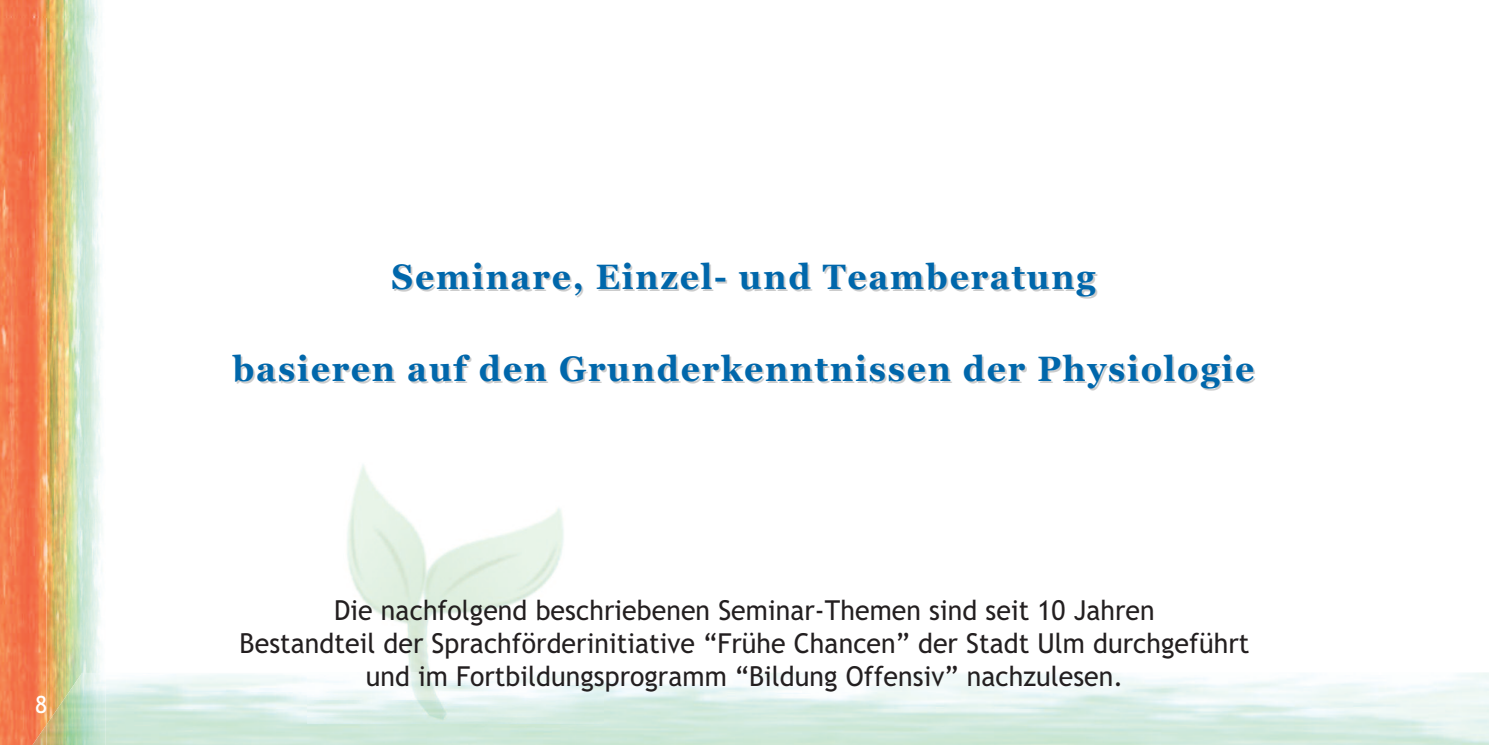
<style>
.page{position:relative;width:1489px;height:745px;background:#fff}
.page>*{position:absolute;margin:0;border:0;box-sizing:border-box;transform-origin:0 0}
.t1{font:700 35px "Georgia";letter-spacing:.05em;color:#0067ab;scale:.96 1}
.t2{font:27.5px/33px "Trebuchet MS";letter-spacing:.005em;color:#231f20;text-align:center}
.t3{font:23.75px "Trebuchet MS";color:#fff}
</style>
<div class="page">
<img style="left:347px;top:465px;width:217px;height:207px">
<img style="left:0;top:0;width:46px;height:744px">
<img style="left:0;top:16px;width:46px;height:1px">
<img style="left:46px;top:0;width:57px;height:672px">
<img style="left:21px;top:724px;width:25px;height:20px">
<img style="left:46px;top:672px;width:60px;height:72px">
<p class="t3" style="left:35px;top:690px;width:14px">8</p>
<p class="t1" style="left:391px;top:256px;width:735px">Seminare, Einzel- und Teamberatung</p>
<p class="t1" style="left:233px;top:348px;width:1065px">basieren auf den Grunderkenntnissen der Physiologie</p>
<p class="t2" style="left:239px;top:593px;width:1011px">Die nachfolgend beschriebenen Seminar-Themen sind seit 10 Jahren<br>Bestandteil der Sprachförderinitiative “Frühe Chancen” der Stadt Ulm durchgeführt und im Fortbildungsprogramm “Bildung Offensiv” nachzulesen.</p>
</div>
